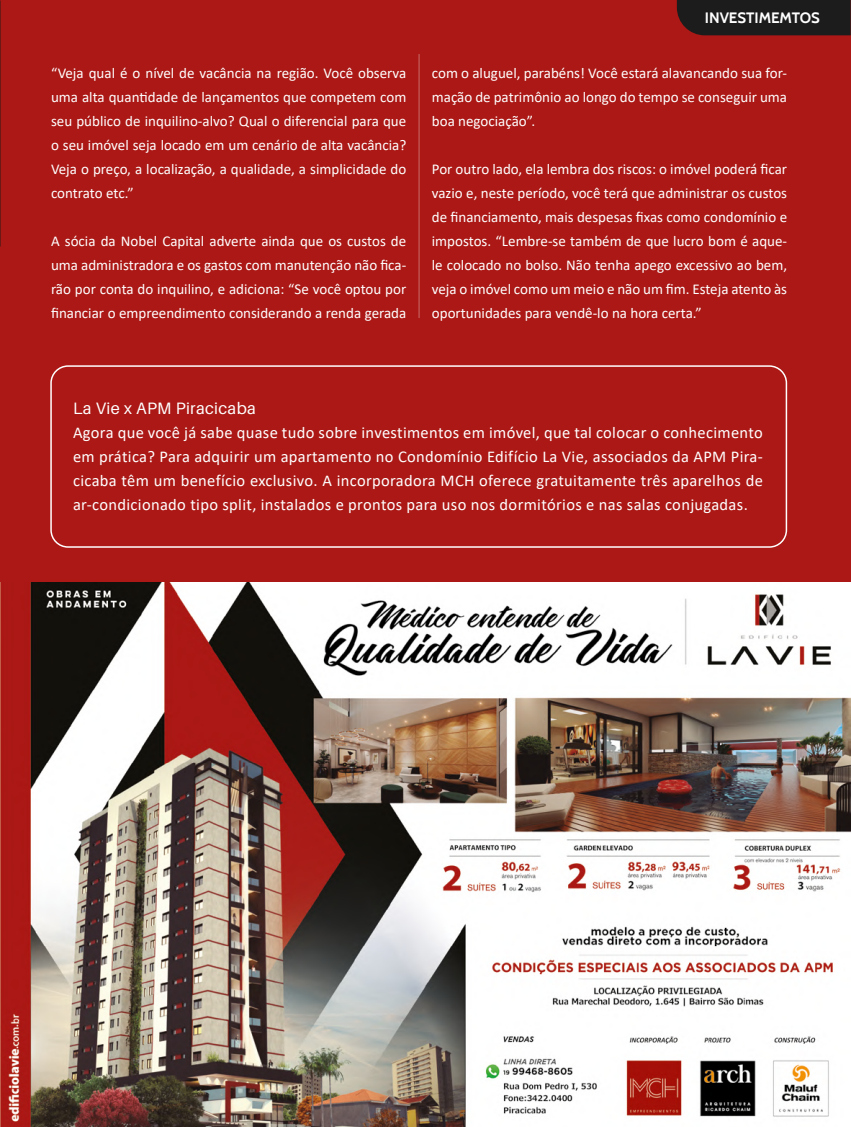
<style>
.page{position:relative;width:851px;height:1127px;background:#fff}
.page>*{position:absolute;margin:0;border:0;box-sizing:border-box;transform-origin:0 0}
.t1{font:16.5px/24px "Calibri";letter-spacing:.02em;color:#fff;text-align:justify}
.t2{font:16.5px "Aileron";letter-spacing:.02em;color:#fff}
.t3{font:15px/24px "Calibri";color:#fff;text-align:justify}
.t4{font:700 15px "Cabin";color:#fff}
</style>
<div class="page">
<div style="left:0;top:0;width:850px;height:582px;background:#ab1815"></div>
<hr style="left:418px;top:54px;width:2px;height:264px;background:#fff">
<img style="left:0;top:582px;width:850px;height:545px">
<div style="left:50px;top:365px;width:737px;height:183px;border:2px solid #fff;border-radius:17px"></div>
<div style="left:676px;top:0;width:174px;height:35px;background:#1c1c1c"></div>
<p class="t3" style="left:51px;top:61px;width:357px">“Veja qual é o nível de vacância na região. Você observa uma alta quantidade de lançamentos que competem com seu público de inquilino-alvo? Qual o diferencial para que o seu imóvel seja locado em um cenário de alta vacância?<br>Veja o preço, a localização, a qualidade, a simplicidade do contrato etc.”</p>
<p class="t3" style="left:51px;top:229px;width:357px">A sócia da Nobel Capital adverte ainda que os custos de uma administradora e os gastos com manutenção não fica&shy;rão por conta do inquilino, e adiciona: “Se você optou por financiar o empreendimento considerando a renda gerada</p>
<p class="t4" style="left:704px;top:6px;width:117px">INVESTIMEMTOS</p>
<p class="t3" style="left:432px;top:61px;width:357px">com o aluguel, parabéns! Você estará alavancando sua for&shy;mação de patrimônio ao longo do tempo se conseguir uma boa negociação”.</p>
<p class="t3" style="left:432px;top:157px;width:357px">Por outro lado, ela lembra dos riscos: o imóvel poderá ficar vazio e, neste período, você terá que administrar os custos de financiamento, mais despesas fixas como condomínio e impostos. “Lembre-se também de que lucro bom é aque&shy;le colocado no bolso. Não tenha apego excessivo ao bem, veja o imóvel como um meio e não um fim. Esteja atento às oportunidades para vendê-lo na hora certa.”</p>
<p class="t2" style="left:73px;top:399px;width:184px">La Vie x APM Piracicaba</p>
<p class="t1" style="left:73px;top:420px;width:691px">Agora que você já sabe quase tudo sobre investimentos em imóvel, que tal colocar o conhecimento em prática? Para adquirir um apartamento no Condomínio Edifício La Vie, associados da APM Pira&shy;cicaba têm um benefício exclusivo. A incorporadora MCH oferece gratuitamente três aparelhos de ar-condicionado tipo split, instalados e prontos para uso nos dormitórios e nas salas conjugadas.</p>
</div>
